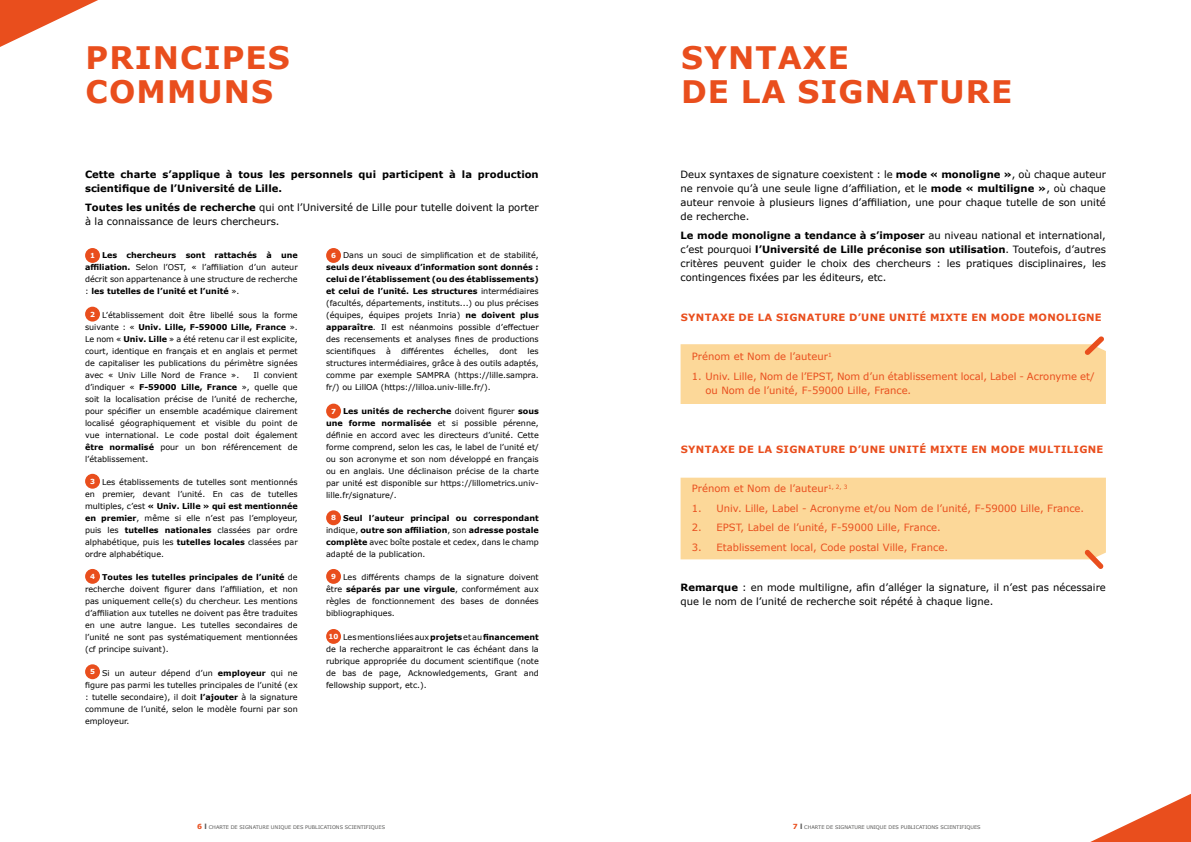
<style>
.page{position:relative;width:1191px;height:842px;background:#fff}
.page>*{position:absolute;margin:0;border:0;box-sizing:border-box;transform-origin:0 0}
.t1{font:700 31px/34px "Verdana";letter-spacing:.035em;color:#e94e1d}
.t2{font:10px/14px "Verdana";color:#000}
.t3{font:10px/14px "Verdana";color:#e94e1d}
.t4{font:700 10px "Verdana";letter-spacing:.035em;color:#e94e1d}
.t5{font:700 10px/14px "Verdana";color:#000}
.t6{font:8px/12px "Verdana";color:#000;text-align:justify}
.t7{font:700 8px/12px "Verdana";color:#000;text-align:justify}
.t8{font:700 6.9px "Verdana";color:#fff}
.t9{font:5px "Verdana";color:#575756}
.s1{font-weight:700}
.s2{font-weight:400}
.s3{font-weight:700;font-size:7px;color:#e94e1d}
.s4{font-weight:700;font-size:7px}
</style>
<div class="page">
<div style="left:85px;top:248px;width:15px;height:15px;background:#e94e1d;border-radius:50%"></div>
<div style="left:326px;top:248px;width:15px;height:15px;background:#e94e1d;border-radius:50%"></div>
<div style="left:326px;top:569px;width:15px;height:15px;background:#e94e1d;border-radius:50%"></div>
<div style="left:326px;top:629px;width:15px;height:15px;background:#e94e1d;border-radius:50%"></div>
<div style="left:326px;top:510px;width:15px;height:15px;background:#e94e1d;border-radius:50%"></div>
<div style="left:326px;top:404px;width:15px;height:14px;background:#e94e1d;border-radius:50%"></div>
<div style="left:85px;top:307px;width:15px;height:15px;background:#e94e1d;border-radius:50%"></div>
<div style="left:85px;top:474px;width:15px;height:15px;background:#e94e1d;border-radius:50%"></div>
<div style="left:85px;top:569px;width:15px;height:15px;background:#e94e1d;border-radius:50%"></div>
<div style="left:85px;top:664px;width:15px;height:15px;background:#e94e1d;border-radius:50%"></div>
<svg style="left:1090px;top:794px;width:101px;height:48px"></svg>
<svg style="left:0;top:0;width:98px;height:47px"></svg>
<svg style="left:680px;top:336px;width:426px;height:68px;background:#fcdca4"></svg>
<svg style="left:680px;top:478px;width:426px;height:91px;background:#fcdba3"></svg>
<h1 class="t1" style="left:86px;top:40px;width:206px">PRINCIPES<br>COMMUNS</h1>
<h1 class="t1" style="left:681px;top:40px;width:333px">SYNTAXE<br>DE LA SIGNATURE</h1>
<p class="t5" style="left:85px;top:167px;width:455px">Cette charte s’applique à tous les personnels qui participent à la production scientifique de l’Université de Lille.</p>
<p class="t2" style="left:85px;top:201px;width:455px"><span class="s1">Toutes les unités de recherche</span> qui ont l’Université de Lille pour tutelle doivent la porter à la connaissance de leurs chercheurs.</p>
<p class="t6" style="left:343px;top:249px;width:197px">Dans un souci de simplification et de stabilité,</p>
<p class="t6" style="left:326px;top:261px;width:214px"><span class="s1">seuls deux niveaux d’information sont donnés : celui de l’établissement (ou des établissements) et celui de l’unité. Les structures</span> intermédiaires (facultés, départements, instituts...) ou plus précises (équipes, équipes projets Inria) <span class="s1">ne doivent plus apparaître</span>. Il est néanmoins possible d’effectuer des recensements et analyses fines de productions scientifiques</p>
<p class="t6" style="left:85px;top:249px;width:214px;text-indent:17px"><span class="s1">Les chercheurs sont rattachés à une affiliation.</span> Selon l’OST, « l’affiliation d’un auteur décrit son appartenance à une structure de recherche : <span class="s1">les tutelles de l’unité et l’unité</span> ».</p>
<p class="t6" style="left:85px;top:309px;width:214px;text-indent:17px">L’établissement doit être libellé sous la forme suivante : « <span class="s1">Univ. Lille, F-59000 Lille, France</span> ».<br>Le nom « <span class="s1">Univ. Lille</span> » a été retenu car il est explicite, court, identique en français et en anglais et permet de capitaliser les publications du périmètre signées avec « Univ Lille Nord de France ».</p>
<p class="t8" style="left:90px;top:251px;width:6px">1</p>
<p class="t8" style="left:331px;top:251px;width:6px">6</p>
<p class="t8" style="left:90px;top:309px;width:6px">2</p>
<p class="t6" style="left:386px;top:345px;width:6px">à</p>
<p class="t6" style="left:401px;top:345px;width:44px">différentes</p>
<p class="t6" style="left:454px;top:345px;width:37px">échelles,</p>
<p class="t6" style="left:499px;top:345px;width:20px">dont</p>
<p class="t6" style="left:326px;top:345px;width:214px;text-indent:201px">les structures intermédiaires, grâce à des outils adaptés, comme par exemple SAMPRA (https://lille.sampra. fr/) ou LillOA (https://lilloa.univ-lille.fr/).</p>
<p class="t6" style="left:326px;top:405px;width:214px;text-indent:17px"><span class="s1">Les unités de recherche</span> doivent figurer <span class="s1">sous une forme normalisée</span> et si possible pérenne, définie en accord avec les directeurs d’unité. Cette forme comprend, selon les cas, le label de l’unité et/ ou son acronyme et son nom développé en français ou en anglais. Une déclinaison précise de la charte par unité est disponible sur https://lillometrics.univ&shy;lille.fr/signature/.</p>
<p class="t7" style="left:326px;top:512px;width:214px;text-indent:17px">Seul l’auteur principal ou correspondant <span class="s2">indique,</span> outre son affiliation<span class="s2">, son</span> adresse postale complète <span class="s2">avec boîte postale et cedex, dans le champ adapté de la publication.</span></p>
<p class="t6" style="left:326px;top:571px;width:214px;text-indent:17px">Les différents champs de la signature doivent être <span class="s1">séparés par une virgule</span>, conformément aux règles de fonctionnement des bases de données bibliographiques.</p>
<p class="t6" style="left:326px;top:631px;width:214px;text-indent:17px">Les mentions liées aux <span class="s1">projets</span> et au <span class="s1">financement </span>de la recherche apparaitront le cas échéant dans la rubrique appropriée du document scientifique (note de bas de page, Acknowledgements, Grant and fellowship support, etc.).</p>
<p class="t6" style="left:85px;top:369px;width:214px;text-indent:168px">Il convient d’indiquer « <span class="s1">F-59000 Lille, France</span> », quelle que soit la localisation précise de l’unité de recherche, pour spécifier un ensemble académique clairement localisé géographiquement et visible du point de vue international. Le code postal doit également <span class="s1">être normalisé</span> pour un bon référencement de l’établissement.</p>
<p class="t6" style="left:85px;top:476px;width:214px;text-indent:17px">Les établissements de tutelles sont mentionnés en premier, devant l’unité. En cas de tutelles multiples, c’est <span class="s1">« Univ. Lille » qui est mentionnée en premier</span>, même si elle n’est pas l’employeur, puis les <span class="s1">tutelles nationales</span> classées par ordre alphabétique, puis les <span class="s1">tutelles locales</span> classées par ordre alphabétique.</p>
<p class="t6" style="left:85px;top:571px;width:214px;text-indent:17px"><span class="s1">Toutes les tutelles principales de l’unité</span> de recherche doivent figurer dans l’affiliation, et non pas uniquement celle(s) du chercheur. Les mentions d’affiliation aux tutelles ne doivent pas être traduites en une autre langue. Les tutelles secondaires de l’unité ne sont pas systématiquement mentionnées (cf principe suivant).</p>
<p class="t6" style="left:85px;top:667px;width:214px;text-indent:17px">Si un auteur dépend d’un <span class="s1">employeur</span> qui ne figure pas parmi les tutelles principales de l’unité (ex : tutelle secondaire), il doit <span class="s1">l’ajouter</span> à la signature commune de l’unité, selon le modèle fourni par son employeur.</p>
<p class="t8" style="left:331px;top:406px;width:6px">7</p>
<p class="t8" style="left:90px;top:476px;width:6px">3</p>
<p class="t8" style="left:331px;top:513px;width:6px">8</p>
<p class="t8" style="left:331px;top:572px;width:6px">9</p>
<p class="t8" style="left:90px;top:572px;width:6px">4</p>
<p class="t8" style="left:329px;top:632px;width:11px">10</p>
<p class="t8" style="left:90px;top:667px;width:6px">5</p>
<p class="t2" style="left:680px;top:167px;width:427px;text-align:justify">Deux syntaxes de signature coexistent : le <span class="s1">mode « monoligne »</span>, où chaque auteur ne renvoie qu’à une seule ligne d’affiliation, et le <span class="s1">mode « multiligne »</span>, où chaque auteur renvoie à plusieurs lignes d’affiliation, une pour chaque tutelle de son unité de recherche.</p>
<p class="t2" style="left:680px;top:229px;width:427px;text-align:justify"><span class="s1">Le mode monoligne a tendance à s’imposer</span> au niveau national et international, c’est pourquoi <span class="s1">l’Université de Lille préconise son utilisation</span>. Toutefois, d’autres critères peuvent guider le choix des chercheurs : les pratiques disciplinaires, les contingences fixées par les éditeurs, etc.</p>
<p class="t4" style="left:680px;top:310px;width:422px">SYNTAXE DE LA SIGNATURE D’UNE UNITÉ MIXTE EN MODE MONOLIGNE</p>
<p class="t3" style="left:692px;top:349px;width:141px">Prénom et Nom de l’auteur<sup>1</sup></p>
<p class="t3" style="left:705px;top:369px;width:391px;text-indent:-14px">1. Univ. Lille, Nom de l’EPST, Nom d’un établissement local, Label - Acronyme et/ ou Nom de l’unité, F-59000 Lille, France.</p>
<p class="t4" style="left:680px;top:442px;width:424px">SYNTAXE DE LA SIGNATURE D’UNE UNITÉ MIXTE EN MODE MULTILIGNE</p>
<p class="t3" style="left:692px;top:481px;width:157px">Prénom et Nom de l’auteur<sup>1,</sup> <sup>2,</sup> <sup>3</sup></p>
<p class="t3" style="left:692px;top:501px;width:394px">1. Univ. Lille, Label - Acronyme et/ou Nom de l’unité, F-59000 Lille, France.</p>
<p class="t3" style="left:692px;top:521px;width:250px">2. EPST, Label de l’unité, F-59000 Lille, France.</p>
<p class="t3" style="left:692px;top:540px;width:258px">3. Etablissement local, Code postal Ville, France.</p>
<p class="t2" style="left:680px;top:580px;width:427px"><span class="s1">Remarque</span> : en mode multiligne, afin d’alléger la signature, il n’est pas nécessaire que le nom de l’unité de recherche soit répété à chaque ligne.</p>
<p class="t9" style="left:197px;top:824px;width:189px"><span class="s3">6</span> <span class="s4">l</span> CHARTE DE SIGNATURE UNIQUE DES PUBLICATIONS SCIENTIFIQUES</p>
<p class="t9" style="left:792px;top:824px;width:189px"><span class="s3">7</span> <span class="s4">l</span> CHARTE DE SIGNATURE UNIQUE DES PUBLICATIONS SCIENTIFIQUES</p>
</div>
